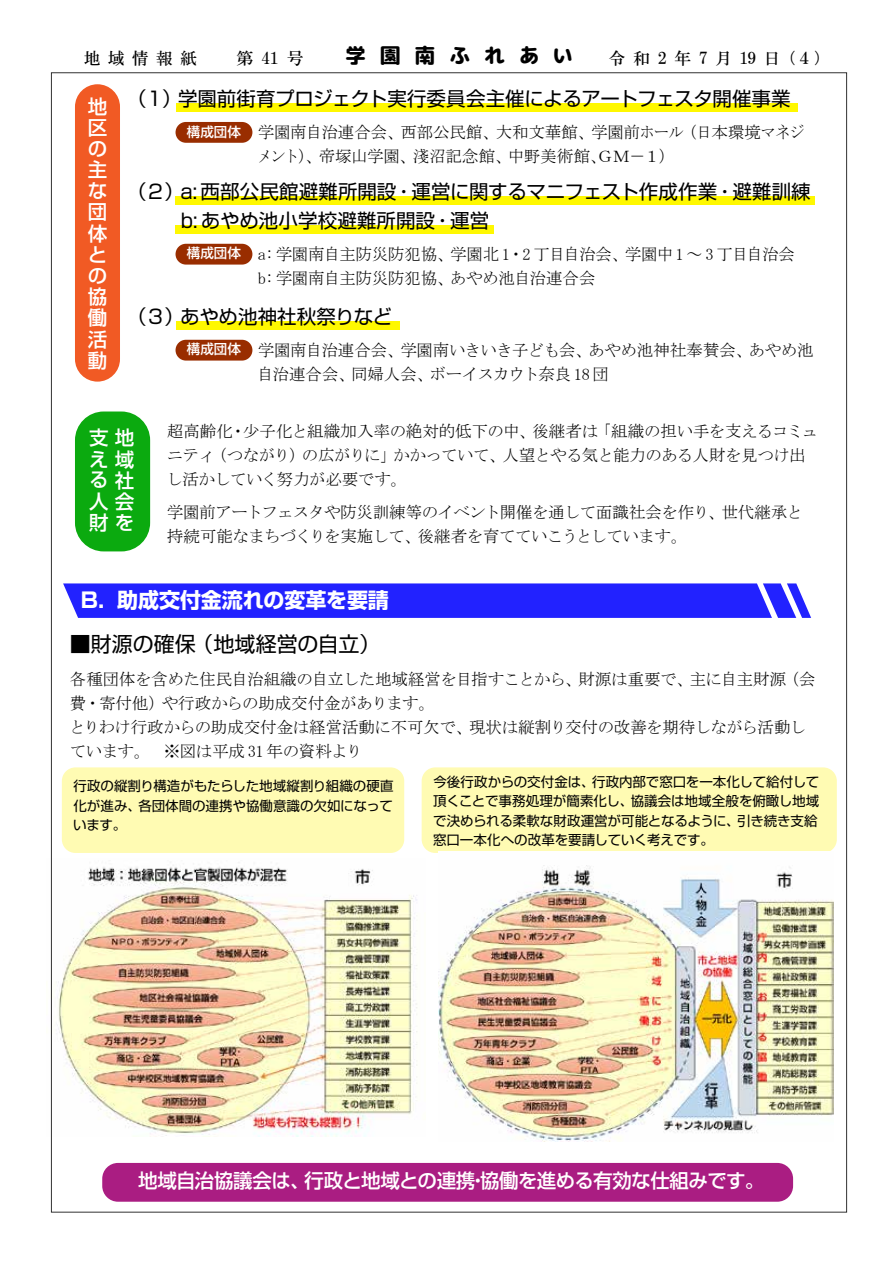
<style>
.page{position:relative;width:893px;height:1263px;background:#fff}
.page>*{position:absolute;margin:0;border:0;box-sizing:border-box;transform-origin:0 0}
.t1{font:700 21px "Shin Go Pr 5";letter-spacing:-.005em;color:#fff}
.t2{font:21px "Shin Go Pr 5";color:#000}
.t3{font:21px "rounded x mplus 2 p heavy";letter-spacing:.655em;color:#000}
.t4{font:19.5px/28.8px "Shin Go Pr 5";letter-spacing:-.005em;color:#000}
.t5{font:500 19.5px/21.1px "Shin Go Pr 5";letter-spacing:-.03em;color:#fff;text-align:justify}
.t6{font:16.5px/24px "MS Mincho";letter-spacing:-.02em;color:#000}
.t7{font:16.5px "HG Mincho B";letter-spacing:.455em;color:#000}
.t8{font:13.5px/19.5px "Shin Go Pr 5";letter-spacing:-.005em;color:#000;text-align:justify}
.t9{font:500 13.5px "Shin Go Pr 5";color:#fff}
</style>
<div class="page">
<div style="left:176px;top:104px;width:621px;height:8px;background:#fff800"></div>
<div style="left:62px;top:767px;width:342px;height:86px;background:#fffbb3;border-radius:14px"></div>
<svg style="left:63px;top:583px;width:748px;height:35px;background:#2d2dff"></svg>
<div style="left:422px;top:767px;width:415px;height:86px;background:#fffbb3;border-radius:14px"></div>
<img style="left:439px;top:852px;width:394px;height:289px">
<img style="left:50px;top:858px;width:368px;height:278px">
<div style="left:102px;top:1163px;width:691px;height:39px;background:#aa1d82;border-radius:16px"></div>
<div style="left:176px;top:122px;width:76px;height:21px;background:#992d00;border-radius:10px"></div>
<div style="left:176px;top:322px;width:223px;height:8px;background:#fff800"></div>
<div style="left:176px;top:340px;width:76px;height:21px;background:#992d00;border-radius:10px"></div>
<div style="left:176px;top:197px;width:639px;height:8px;background:#fff800"></div>
<div style="left:176px;top:226px;width:318px;height:8px;background:#fff800"></div>
<div style="left:176px;top:244px;width:76px;height:21px;background:#992d00;border-radius:10px"></div>
<div style="left:75px;top:84px;width:45px;height:298px;background:#f15a24;border-radius:23px"></div>
<div style="left:75px;top:411px;width:75px;height:140px;background:#0baa0f;border-radius:29px"></div>
<p class="t7" style="left:84px;top:49px;width:115px">地域情報紙</p>
<p class="t7" style="left:236px;top:50px;width:69px">第 41 号</p>
<p class="t3" style="left:345px;top:40px;width:230px">学園南ふれあい</p>
<p class="t7" style="left:609px;top:50px;width:222px">令 和 2 年 7 月 19 日（４）</p>
<p class="t5" style="left:88px;top:94px;width:21px">地区の主な団体との協働活動</p>
<p class="t4" style="left:127px;top:82px;width:665px">（１）学園前街育プロジェクト実行委員会主催によるアートフェスタ開催事業</p>
<p class="t9" style="left:187px;top:120px;width:55px">構成団体</p>
<p class="t6" style="left:257px;top:120px;width:548px">学園南自治連合会、西部公民館、大和文華館、学園前ホール（日本環境マネジメント）、帝塚山学園、淺沼記念館、中野美術館、ＧＭ－１）</p>
<p class="t4" style="left:181px;top:175px;width:631px;text-indent:-54px">（２）a: 西部公民館避難所開設・運営に関するマニフェスト作成作業・避難訓練b: あやめ池小学校避難所開設・運営</p>
<p class="t9" style="left:187px;top:242px;width:55px">構成団体</p>
<p class="t6" style="left:258px;top:242px;width:539px">a:学園南自主防災防犯協、学園北 1・2 丁目自治会、学園中 1 ～ 3 丁目自治会b:学園南自主防災防犯協、あやめ池自治連合会</p>
<p class="t4" style="left:127px;top:300px;width:267px">（３）あやめ池神社秋祭りなど</p>
<p class="t9" style="left:187px;top:338px;width:55px">構成団体</p>
<p class="t6" style="left:257px;top:338px;width:558px">学園南自治連合会、学園南いきいき子ども会、あやめ池神社奉賛会、あやめ池自治連合会、同婦人会、ボーイスカウト奈良 18 団</p>
<p class="t5" style="left:89px;top:426px;width:46px">支地え域る社人会財を</p>
<p class="t6" style="left:166px;top:419px;width:654px">超高齢化・少子化と組織加入率の絶対的低下の中、後継者は「組織の担い手を支えるコミュニティ（つながり）の広がりに」かかっていて、人望とやる気と能力のある人財を見つけ出し活かしていく努力が必要です。</p>
<p class="t6" style="left:167px;top:500px;width:638px">学園前アートフェスタや防災訓練等のイベント開催を通して面識社会を作り、世代継承と持続可能なまちづくりを実施して、後継者を育てていこうとしています。</p>
<p class="t1" style="left:81px;top:583px;width:309px">B．助成交付金流れの変革を要請</p>
<p class="t2" style="left:70px;top:627px;width:312px">■財源の確保（地域経営の自立）</p>
<p class="t6" style="left:69px;top:667px;width:748px">各種団体を含めた住民自治組織の自立した地域経営を目指すことから、財源は重要で、主に自主財源（会費・寄付他）や行政からの助成交付金があります。<br>とりわけ行政からの助成交付金は経営活動に不可欠で、現状は縦割り交付の改善を期待しながら活動しています。　※図は平成 31 年の資料より</p>
<p class="t8" style="left:73px;top:775px;width:322px">行政の縦割り構造がもたらした地域縦割り組織の硬直化が進み、各団体間の連携や協働意識の欠如になっています。</p>
<p class="t8" style="left:433px;top:771px;width:388px;text-align:left">今後行政からの交付金は、行政内部で窓口を一本化して給付して頂くことで事務処理が簡素化し、協議会は地域全般を俯瞰し地域で決められる柔軟な財政運営が可能となるように、引き続き支給窓口一本化への改革を要請していく考えです。</p>
<p class="t5" style="left:138px;top:1168px;width:628px">地域自治協議会は、行政と地域との連携・協働を進める有効な仕組みです。</p>
</div>
